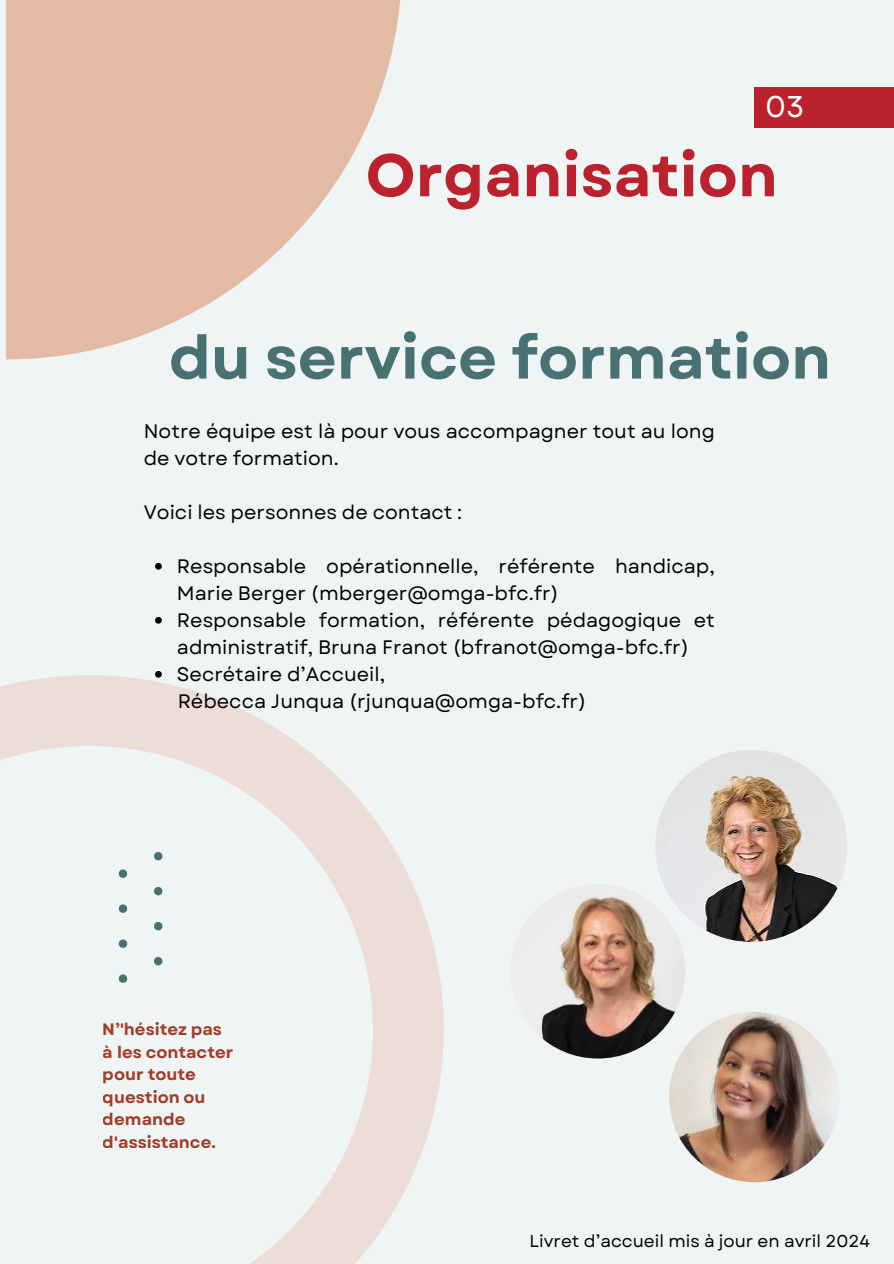
<style>
.page{position:relative;width:894px;height:1264px;background:#fff}
.page>*{position:absolute;margin:0;border:0;box-sizing:border-box;transform-origin:0 0}
.t1{font:700 60px "Garet";color:#497174}
.t2{font:700 60px "Garet";color:#bc212e}
.t3{font:30px "Garet";color:#fff}
.t4{font:19.5px/27px "Garet";color:#000}
.t5{font:17.1px "Garet";color:#000}
.t6{font:700 16.5px/22.5px "Garet";color:#9c311c}
</style>
<div class="page">
<div style="left:0;top:0;width:893px;height:1263px;background:#eff5f5"></div>
<div style="left:754px;top:87px;width:139px;height:40px;background:#bc212e"></div>
<svg style="left:0;top:675px;width:443px;height:588px"></svg>
<svg style="left:119px;top:974px;width:8px;height:8px"></svg>
<svg style="left:119px;top:939px;width:8px;height:8px"></svg>
<svg style="left:119px;top:904px;width:8px;height:8px"></svg>
<svg style="left:119px;top:869px;width:8px;height:8px"></svg>
<svg style="left:154px;top:956px;width:8px;height:9px"></svg>
<svg style="left:154px;top:922px;width:8px;height:8px"></svg>
<svg style="left:154px;top:887px;width:8px;height:8px"></svg>
<svg style="left:154px;top:852px;width:8px;height:8px"></svg>
<svg style="left:6px;top:0;width:394px;height:359px;fill:#e3baa4"></svg>
<svg style="left:155px;top:563px;width:7px;height:6px"></svg>
<svg style="left:155px;top:617px;width:7px;height:6px"></svg>
<svg style="left:155px;top:671px;width:7px;height:6px"></svg>
<img style="left:510px;top:884px;width:175px;height:174px;border-radius:50%">
<img style="left:655px;top:750px;width:192px;height:191px;border-radius:50%">
<img style="left:668px;top:1011px;width:171px;height:171px;border-radius:50%">
<h2 class="t3" style="left:764px;top:88px;width:41px">03</h2>
<h1 class="t2" style="left:365px;top:138px;width:413px">Organisation</h1>
<h1 class="t1" style="left:169px;top:320px;width:663px">du service formation</h1>
<p class="t4" style="left:144px;top:418px;width:572px">Notre équipe est là pour vous accompagner tout au long de votre formation.</p>
<p class="t4" style="left:144px;top:499px;width:320px">Voici les personnes de contact :</p>
<p class="t4" style="left:177px;top:553px;width:539px">Responsable opérationnelle, référente handicap, Marie Berger (mberger@omga-bfc.fr)<br>Responsable formation, référente pédagogique et administratif, Bruna Franot (bfranot@omga-bfc.fr)<br>Secrétaire d’Accueil,<br>Rébecca Junqua (rjunqua@omga-bfc.fr)</p>
<p class="t6" style="left:103px;top:1018px;width:132px">N’'hésitez pas à les contacter pour toute question ou demande d'assistance.</p>
<p class="t5" style="left:529px;top:1230px;width:342px">Livret d’accueil mis à jour en avril 2024</p>
</div>
